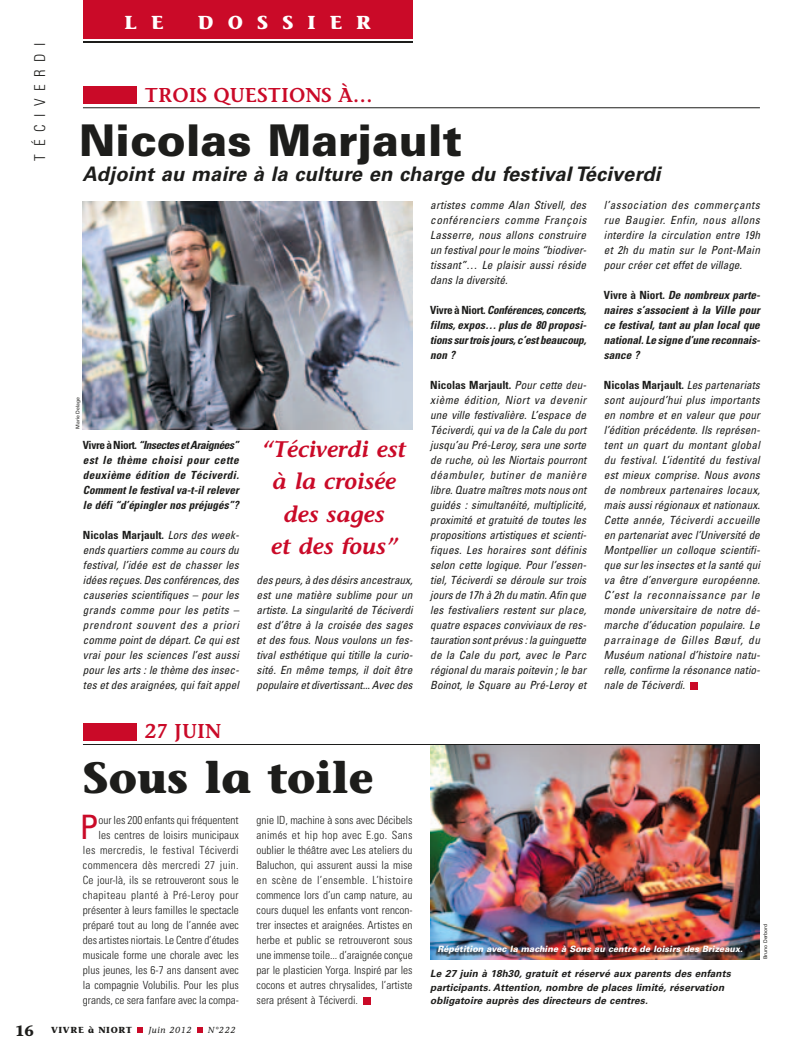
<style>
.page{position:relative;width:811px;height:1059px;background:#fff}
.page>*{position:absolute;margin:0;border:0;box-sizing:border-box;transform-origin:0 0}
.t1{font:900 43.75px "Univers";color:#1d1d1b}
.t2{font:700 43.75px "Stone Informal";color:#1d1d1b}
.t3{font:condensed 33.62px "Univers";color:#ca0a28}
.t4{font:italic 600 22.5px/32.5px "Stone Informal";color:#ca0a28;text-align:center}
.t5{font:italic 700 20px "Univers";letter-spacing:.015em;color:#1d1d1b}
.t6{font:600 20px "Stone Informal";color:#ca0a28}
.t7{font:700 18.75px "Stone Informal";letter-spacing:.75em;color:#fff}
.t8{font:300 condensed 15px "Univers";letter-spacing:.5em;color:#1d1d1b}
.t9{font:italic condensed 11.25px/15px "Univers";color:#1d1d1b}
.t10{font:300 condensed 11.25px/15px "Univers";color:#1d1d1b;text-align:right}
.t11{font:italic 700 condensed 11.25px/15px "Univers";color:#1d1d1b;text-align:justify}
.t12{font:italic condensed 11.25px/15px "Univers";letter-spacing:.02em;color:#1d1d1b}
.t13{font:italic 700 10px/13.8px "Univers";letter-spacing:.01em;color:#1d1d1b}
.t14{font:italic 900 8.75px "Univers";letter-spacing:.005em;color:#fff;scale:.95 1}
.t15{font:700 8.75px "Stone Informal";letter-spacing:.075em;color:#1d1d1b}
.t16{font:italic 8.75px "Stone Informal";letter-spacing:.075em;color:#1d1d1b}
.t17{font:5px "Univers";color:#1d1d1b}
.s1{font-style:normal}
.s2{font-weight:700;font-style:normal}
.s3{font-size:15px}
</style>
<div class="page">
<div style="left:364px;top:997px;width:7px;height:7px;background:#ca0a28"></div>
<div style="left:690px;top:682px;width:7px;height:7px;background:#ca0a28"></div>
<div style="left:83px;top:0;width:329px;height:39px;background:#ca0a28"></div>
<hr style="left:83px;top:41px;width:329px;height:2px;background:#1d1d1b">
<svg style="left:138px;top:1027px;width:5px;height:5px"></svg>
<svg style="left:197px;top:1027px;width:5px;height:5px"></svg>
<div style="left:83px;top:86px;width:53px;height:18px;background:#ca0a28"></div>
<hr style="left:83px;top:107px;width:677px;height:1px;background:#1d1d1b">
<img style="left:83px;top:201px;width:329px;height:228px">
<img style="left:430px;top:745px;width:330px;height:214px">
<div style="left:83px;top:723px;width:53px;height:18px;background:#ca0a28"></div>
<img style="left:434px;top:945px;width:308px;height:12px">
<hr style="left:83px;top:744px;width:677px;height:1px;background:#1d1d1b">
<h3 class="t8" style="left:31px;top:161px;width:119px;rotate:-90deg">TÉCIVERDI</h3>
<h3 class="t7" style="left:125px;top:11px;width:40px">L E</h3>
<h3 class="t7" style="left:198px;top:11px;width:174px">DOSSIER</h3>
<h3 class="t6" style="left:145px;top:83px;width:229px">trois questions à…</h3>
<h1 class="t1" style="left:79px;top:113px;width:384px">Nicolas Marjault</h1>
<h3 class="t5" style="left:83px;top:162px;width:579px">Adjoint au maire à la culture en charge du festival Téciverdi</h3>
<p class="t17" style="left:75px;top:429px;width:33px;rotate:-90deg">Marie Delage</p>
<p class="t11" style="left:83px;top:437px;width:157px"><span class="s1">Vivre à Niort.</span> “Insectes et Araignées” est le thème choisi pour cette deuxième édition de Téciverdi.<br>Comment le festival va-t-il relever le défi “d’épingler nos préjugés”?</p>
<p class="t9" style="left:83px;top:527px;width:157px;text-align:justify"><span class="s2">Nicolas Marjault.</span> Lors des week&shy;ends quartiers comme au cours du festival, l’idée est de chasser les idées reçues. Des conférences, des causeries scientifiques – pour les grands comme pour les petits – prendront souvent des a priori comme point de départ. Ce qui est vrai pour les sciences l’est aussi pour les arts : le thème des insec&shy;tes et des araignées, qui fait appel</p>
<h3 class="t6" style="left:145px;top:719px;width:42px">27 JUIN</h3>
<h3 class="t4" style="left:262px;top:432px;width:146px">“Téciverdi est à la croisée des sages<br>et des fous”</h3>
<p class="t9" style="left:257px;top:572px;width:158px">des peurs, à des désirs ancestraux, est une matière sublime pour un artiste. La singularité de Téciverdi est d’être à la croisée des sages et des fous. Nous voulons un fes&shy;tival esthétique qui titille la curio&shy;sité. En même temps, il doit être populaire et divertissant... Avec des</p>
<h1 class="t2" style="left:83px;top:750px;width:292px">SOUS LA TOILE</h1>
<h2 class="t3" style="left:80px;top:806px;width:20px">P</h2>
<p class="t10" style="left:83px;top:813px;width:157px">our les 200 enfants qui fréquentent<br>les centres de loisirs municipaux<br>les mercredis, le festival Téciverdi commencera dès mercredi 27 juin.<br>Ce jour-là, ils se retrouveront sous le chapiteau planté à Pré-Leroy pour présenter à leurs familles le spectacle préparé tout au long de l’année avec des artistes niortais. Le Centre d’études musicale forme une chorale avec les plus jeunes, les 6-7 ans dansent avec la compagnie Volubilis. Pour les plus grands, ce sera fanfare avec la compa-</p>
<p class="t10" style="left:257px;top:812px;width:158px;text-align:justify">gnie ID, machine à sons avec Décibels animés et hip hop avec E.go. Sans oublier le théâtre avec Les ateliers du Baluchon, qui assurent aussi la mise en scène de l’ensemble. L’histoire commence lors d’un camp nature, au cours duquel les enfants vont rencon&shy;trer insectes et araignées. Artistes en herbe et public se retrouveront sous une immense toile... d’araignée conçue par le plasticien Yorga. Inspiré par les cocons et autres chrysalides, l’artiste sera présent à Téciverdi.</p>
<p class="t12" style="left:430px;top:197px;width:158px">artistes comme Alan Stivell, des conférenciers comme François<br>Lasserre, nous allons construire un festival pour le moins “biodiver&shy;tissant”… Le plaisir aussi réside dans la diversité.</p>
<p class="t11" style="left:430px;top:302px;width:157px"><span class="s1">Vivre à Niort.</span> Conférences, concerts, films, expos… plus de 80 proposi&shy;tions sur trois jours, c’est beaucoup, non ?</p>
<p class="t9" style="left:430px;top:377px;width:158px"><span class="s2">Nicolas Marjault.</span> Pour cette deu&shy;xième édition, Niort va devenir une ville festivalière. L’espace de Téciverdi, qui va de la Cale du port jusqu’au Pré-Leroy, sera une sorte de ruche, où les Niortais pourront déambuler, butiner de manière libre. Quatre maîtres mots nous ont guidés : simultanéité, multiplicité, proximité et gratuité de toutes les propositions artistiques et scienti&shy;fiques. Les horaires sont définis selon cette logique. Pour l’essen&shy;tiel, Téciverdi se déroule sur trois jours de 17h à 2h du matin. Afin que les festivaliers restent sur place, quatre espaces conviviaux de res&shy;tauration sont prévus : la guinguette de la Cale du port, avec le Parc régional du marais poitevin ; le bar Boinot, le Square au Pré-Leroy et</p>
<p class="t9" style="left:604px;top:197px;width:158px;text-align:justify">l’association des commerçants rue Baugier. Enfin, nous allons interdire la circulation entre 19h et 2h du matin sur le Pont-Main pour créer cet effet de village.</p>
<p class="t11" style="left:604px;top:287px;width:157px"><span class="s1">Vivre à Niort.</span> De nombreux parte&shy;naires s’associent à la Ville pour ce festival, tant au plan local que national. Le signe d’une reconnais&shy;sance ?</p>
<p class="t9" style="left:604px;top:377px;width:158px"><span class="s2">Nicolas Marjault.</span> Les partenariats sont aujourd’hui plus importants en nombre et en valeur que pour l’édition précédente. Ils représen&shy;tent un quart du montant global du festival. L’identité du festival est mieux comprise. Nous avons de nombreux partenaires locaux, mais aussi régionaux et nationaux.<br>Cette année, Téciverdi accueille en partenariat avec l’Université de Montpellier un colloque scientifi&shy;que sur les insectes et la santé qui va être d’envergure européenne.<br>C’est la reconnaissance par le monde universitaire de notre dé&shy;marche d’éducation populaire. Le parrainage de Gilles Bœuf, du Muséum national d’histoire natu&shy;relle, confirme la résonance natio&shy;nale de Téciverdi.</p>
<p class="t14" style="left:437px;top:943px;width:323px">Répétition avec la machine à Sons au centre de loisirs des Brizeaux.</p>
<p class="t13" style="left:430px;top:966px;width:302px">Le 27 juin à 18h30, gratuit et réservé aux parents des enfants participants. Attention, nombre de places limité, réservation obligatoire auprès des directeurs de centres.</p>
<p class="t17" style="left:762px;top:959px;width:37px;rotate:-90deg">Bruno Derbord</p>
<p class="t15" style="left:15px;top:1024px;width:119px"><span class="s3">16</span> VIVRE À NIORT</p>
<p class="t16" style="left:148px;top:1024px;width:45px">Juin 2012</p>
<p class="t16" style="left:208px;top:1024px;width:29px">N°222</p>
</div>
